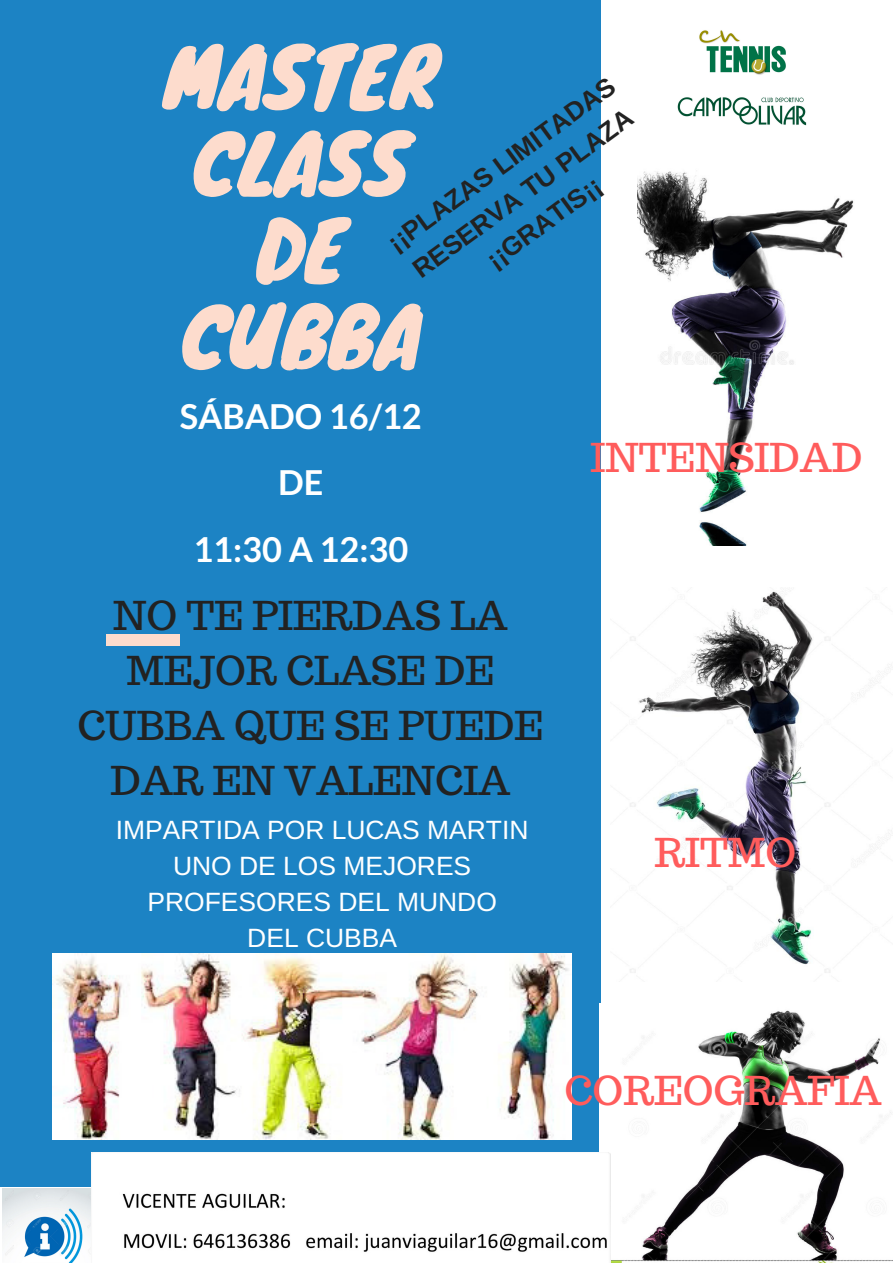
<style>
.page{position:relative;width:893px;height:1263px;background:#fff}
.page>*{position:absolute;margin:0;border:0;box-sizing:border-box;transform-origin:0 0}
.t1{font:80.1px/86.6px "Knewave";color:#fddccd;text-align:center}
.t2{font:39.6px/55.1px "Trocchi";color:#222;text-align:center}
.t3{font:39.6px "Trocchi";color:#ff5c5c}
.t4{font:700 34.35px/66.3px "Lato";color:#fff;text-align:center}
.t5{font:26.4px/36px "Arimo";color:#fff;text-align:center}
.t6{font:700 26.4px/36px "Arimo";color:#222;text-align:center}
</style>
<div class="page">
<div style="left:0;top:0;width:600px;height:1187px;background:#1c83c4"></div>
<div style="left:107px;top:634px;width:73px;height:11px;background:#fddccd"></div>
<img style="left:53px;top:953px;width:518px;height:187px">
<img style="left:637px;top:171px;width:217px;height:374px">
<img style="left:599px;top:1004px;width:293px;height:258px">
<img style="left:630px;top:591px;width:262px;height:382px">
<img style="left:677px;top:30px;width:130px;height:96px">
<img style="left:2px;top:1188px;width:89px;height:74px">
<img style="left:91px;top:1152px;width:519px;height:110px">
<h1 class="t1" style="left:164px;top:31px;width:275px">MASTER<br>CLASS<br>DE<br>CUBBA</h1>
<p class="t6" style="left:380px;top:230px;width:276px;rotate:-36deg">¡¡PLAZAS LIMITADAS<br>RESERVA TU PLAZA ¡¡GRATIS¡¡</p>
<h3 class="t4" style="left:180px;top:383px;width:243px">SÁBADO 16/12<br>DE<br>11:30 A 12:30</h3>
<h2 class="t2" style="left:78px;top:587px;width:467px">NO TE PIERDAS LA<br>MEJOR CLASE DE<br>CUBBA QUE SE PUEDE<br>DAR EN VALENCIA</h2>
<p class="t5" style="left:116px;top:811px;width:414px">IMPARTIDA POR LUCAS MARTIN<br>UNO DE LOS MEJORES<br>PROFESORES DEL MUNDO<br>DEL CUBBA</p>
<h2 class="t3" style="left:590px;top:432px;width:273px">INTENSIDAD</h2>
<h2 class="t3" style="left:654px;top:826px;width:143px">RITMO</h2>
<h2 class="t3" style="left:564px;top:1065px;width:318px">COREOGRAFIA</h2>
</div>
